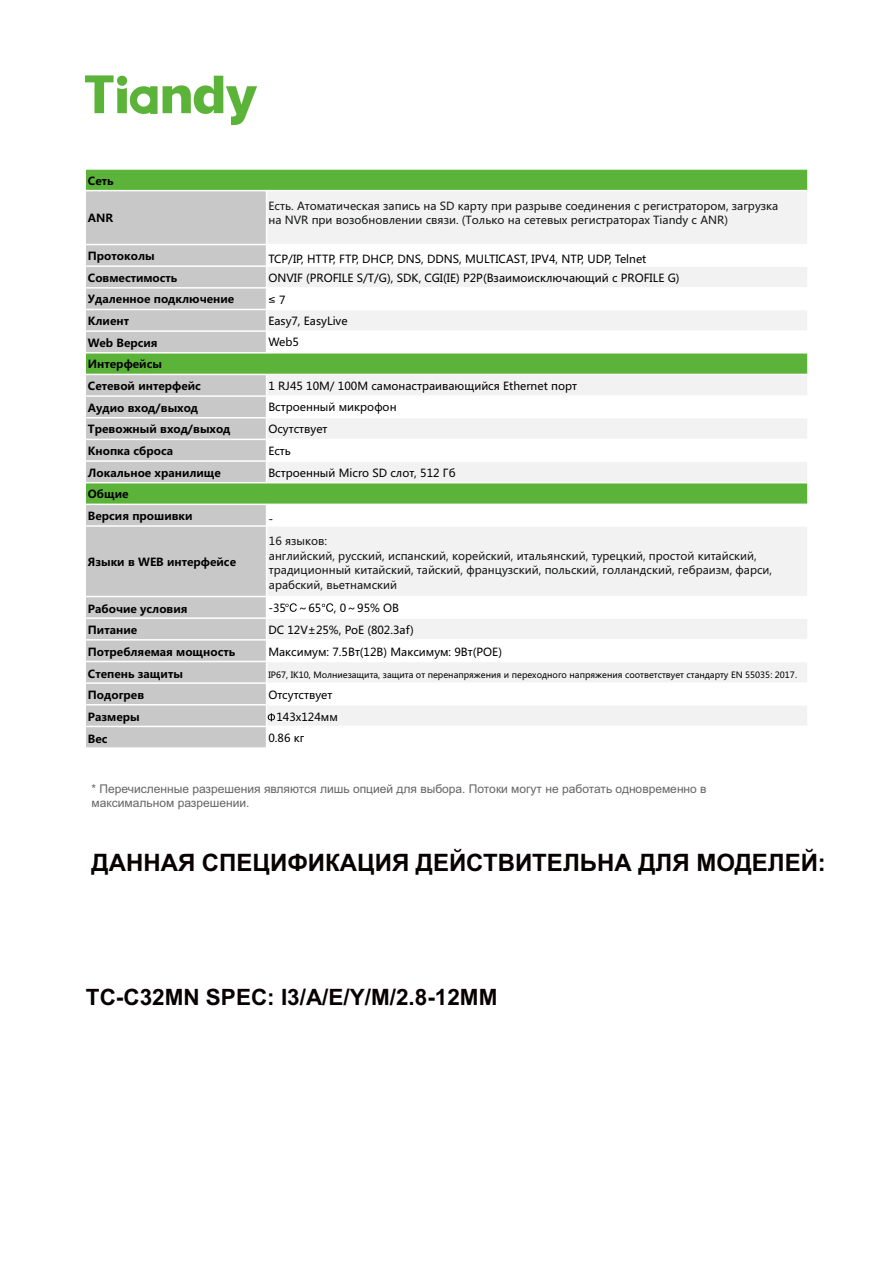
<style>
.page{position:relative;width:893px;height:1262px;background:#fff}
.page>*{position:absolute;margin:0;border:0;box-sizing:border-box;transform-origin:0 0}
.t1{font:700 24px "Arial";color:#070102}
.t2{font:700 22.5px "Arial";color:#070102}
.t3{font:12px/13.4px "Arial";color:#646464}
.t4{font:10.95px "Microsoft Ya Hei";color:#000}
.t5{font:10.95px/14.5px "Microsoft Ya Hei";color:#151616}
.t6{font:700 10.95px/21.6px "Microsoft Ya Hei";color:#000}
.t7{font:8.55px "Microsoft Ya Hei";color:#000}
</style>
<div class="page">
<div style="left:86px;top:169px;width:722px;height:22px;background:#5bb439"></div>
<div style="left:86px;top:191px;width:180px;height:53px;background:#c8c8c8"></div>
<div style="left:266px;top:191px;width:542px;height:53px;background:#f2f2f2"></div>
<div style="left:86px;top:244px;width:180px;height:22px;background:#c8c8c8"></div>
<div style="left:86px;top:266px;width:180px;height:22px;background:#c8c8c8"></div>
<div style="left:266px;top:266px;width:542px;height:22px;background:#f2f2f2"></div>
<div style="left:86px;top:288px;width:180px;height:21px;background:#c8c8c8"></div>
<div style="left:86px;top:309px;width:180px;height:22px;background:#c8c8c8"></div>
<div style="left:266px;top:309px;width:542px;height:22px;background:#f2f2f2"></div>
<div style="left:86px;top:331px;width:180px;height:22px;background:#c8c8c8"></div>
<div style="left:86px;top:353px;width:722px;height:21px;background:#5bb439"></div>
<div style="left:86px;top:374px;width:180px;height:22px;background:#c8c8c8"></div>
<div style="left:266px;top:374px;width:542px;height:22px;background:#f2f2f2"></div>
<div style="left:86px;top:396px;width:180px;height:22px;background:#c8c8c8"></div>
<div style="left:86px;top:418px;width:180px;height:21px;background:#c8c8c8"></div>
<div style="left:266px;top:418px;width:542px;height:21px;background:#f2f2f2"></div>
<div style="left:86px;top:439px;width:180px;height:22px;background:#c8c8c8"></div>
<div style="left:86px;top:461px;width:180px;height:22px;background:#c8c8c8"></div>
<div style="left:266px;top:461px;width:542px;height:22px;background:#f2f2f2"></div>
<div style="left:86px;top:483px;width:722px;height:21px;background:#5bb439"></div>
<div style="left:86px;top:504px;width:180px;height:22px;background:#c8c8c8"></div>
<div style="left:86px;top:526px;width:180px;height:70px;background:#c8c8c8"></div>
<div style="left:266px;top:526px;width:542px;height:70px;background:#f2f2f2"></div>
<div style="left:86px;top:596px;width:180px;height:22px;background:#c8c8c8"></div>
<div style="left:86px;top:618px;width:180px;height:22px;background:#c8c8c8"></div>
<div style="left:266px;top:618px;width:542px;height:22px;background:#f2f2f2"></div>
<div style="left:86px;top:640px;width:180px;height:21px;background:#c8c8c8"></div>
<div style="left:86px;top:661px;width:180px;height:22px;background:#c8c8c8"></div>
<div style="left:266px;top:661px;width:542px;height:22px;background:#f2f2f2"></div>
<div style="left:86px;top:683px;width:180px;height:22px;background:#c8c8c8"></div>
<div style="left:86px;top:705px;width:180px;height:21px;background:#c8c8c8"></div>
<div style="left:266px;top:705px;width:542px;height:21px;background:#f2f2f2"></div>
<div style="left:86px;top:726px;width:180px;height:22px;background:#c8c8c8"></div>
<svg style="left:269px;top:297px;width:6px;height:6px"></svg>
<svg style="left:285px;top:603px;width:12px;height:9px"></svg>
<svg style="left:322px;top:603px;width:11px;height:9px"></svg>
<hr style="left:266px;top:190px;width:1px;height:163px;background:#fff">
<hr style="left:266px;top:374px;width:1px;height:109px;background:#fff">
<hr style="left:266px;top:504px;width:1px;height:244px;background:#fff">
<hr style="left:86px;top:190px;width:722px;height:1px;background:#fff">
<hr style="left:86px;top:244px;width:722px;height:1px;background:#fff">
<hr style="left:86px;top:265px;width:722px;height:2px;background:#fff">
<hr style="left:86px;top:287px;width:722px;height:1px;background:#fff">
<hr style="left:86px;top:309px;width:722px;height:1px;background:#fff">
<hr style="left:86px;top:330px;width:722px;height:2px;background:#fff">
<hr style="left:86px;top:352px;width:722px;height:1px;background:#fff">
<hr style="left:86px;top:374px;width:722px;height:1px;background:#fff">
<hr style="left:86px;top:395px;width:722px;height:2px;background:#fff">
<hr style="left:86px;top:417px;width:722px;height:1px;background:#fff">
<hr style="left:86px;top:438px;width:722px;height:2px;background:#fff">
<hr style="left:86px;top:460px;width:722px;height:2px;background:#fff">
<hr style="left:86px;top:482px;width:722px;height:1px;background:#fff">
<hr style="left:86px;top:503px;width:722px;height:2px;background:#fff">
<hr style="left:86px;top:525px;width:722px;height:2px;background:#fff">
<hr style="left:86px;top:596px;width:722px;height:1px;background:#fff">
<hr style="left:86px;top:617px;width:722px;height:2px;background:#fff">
<hr style="left:86px;top:639px;width:722px;height:1px;background:#fff">
<hr style="left:86px;top:660px;width:722px;height:2px;background:#fff">
<hr style="left:86px;top:682px;width:722px;height:2px;background:#fff">
<hr style="left:86px;top:704px;width:722px;height:1px;background:#fff">
<hr style="left:86px;top:725px;width:722px;height:2px;background:#fff">
<hr style="left:807px;top:168px;width:1px;height:580px;background:#fff">
<hr style="left:86px;top:168px;width:722px;height:2px;background:#fff">
<hr style="left:86px;top:747px;width:722px;height:2px;background:#fff">
<svg style="left:268px;top:713px;width:7px;height:8px"></svg>
<svg style="left:85px;top:75px;width:172px;height:50px"></svg>
<p class="t6" style="left:88px;top:171px;width:27px">Сеть</p>
<p class="t6" style="left:88px;top:208px;width:27px">ANR</p>
<p class="t6" style="left:88px;top:246px;width:68px">Протоколы</p>
<p class="t4" style="left:268px;top:254px;width:379px">TCP/IP, HTTP, FTP, DHCP, DNS, DDNS, MULTICAST, IPV4, NTP, UDP, Telnet</p>
<p class="t6" style="left:88px;top:268px;width:91px">Совместимость</p>
<p class="t4" style="left:268px;top:273px;width:413px">ONVIF (PROFILE S/T/G), SDK, CGI(IE) P2P(Взаимоисключающий с PROFILE G)</p>
<p class="t6" style="left:88px;top:289px;width:148px">Удаленное подключение</p>
<p class="t4" style="left:279px;top:295px;width:8px">7</p>
<p class="t6" style="left:88px;top:311px;width:43px">Клиент</p>
<p class="t4" style="left:268px;top:316px;width:81px">Easy7, EasyLive</p>
<p class="t6" style="left:88px;top:333px;width:71px">Web Версия</p>
<p class="t4" style="left:268px;top:337px;width:32px">Web5</p>
<p class="t6" style="left:88px;top:354px;width:114px">Интерфейсы<br>Сетевой интерфейс</p>
<p class="t5" style="left:268px;top:199px;width:511px">Есть. Атоматическая запись на SD карту при разрыве соединения с регистратором, загрузка</p>
<p class="t5" style="left:268px;top:214px;width:461px">на NVR при возобновлении связи. (Только на сетевых регистраторах Tiandy с ANR)</p>
<p class="t4" style="left:268px;top:381px;width:310px">1 RJ45 10M/ 100M самонастраивающийся Ethernet порт</p>
<p class="t6" style="left:88px;top:398px;width:112px">Аудио вход/выход</p>
<p class="t4" style="left:268px;top:402px;width:130px">Встроенный микрофон</p>
<p class="t6" style="left:88px;top:419px;width:144px">Тревожный вход/выход</p>
<p class="t4" style="left:268px;top:424px;width:61px">Осутствует</p>
<p class="t6" style="left:88px;top:441px;width:87px">Кнопка сброса</p>
<p class="t4" style="left:268px;top:446px;width:24px">Есть</p>
<p class="t6" style="left:88px;top:463px;width:135px">Локальное хранилище</p>
<p class="t4" style="left:268px;top:468px;width:189px">Встроенный Micro SD слот, 512 Гб</p>
<p class="t6" style="left:88px;top:484px;width:106px">Общие<br>Версия прошивки</p>
<p class="t4" style="left:268px;top:514px;width:6px">-</p>
<p class="t6" style="left:88px;top:552px;width:150px">Языки в WEB интерфейсе</p>
<p class="t6" style="left:88px;top:599px;width:101px">Рабочие условия</p>
<p class="t4" style="left:268px;top:602px;width:132px">-35 ～65 , 0～95% ОВ</p>
<p class="t6" style="left:88px;top:620px;width:51px">Питание</p>
<p class="t4" style="left:268px;top:625px;width:147px">DC 12V±25%, PoE (802.3af)</p>
<p class="t6" style="left:88px;top:642px;width:149px">Потребляемая мощность</p>
<p class="t4" style="left:268px;top:647px;width:235px">Максимум: 7.5Вт(12В) Максимум: 9Вт(POE)</p>
<p class="t6" style="left:88px;top:664px;width:96px">Степень защиты</p>
<p class="t7" style="left:268px;top:671px;width:530px">IP67, IK10, Молниезащита, защита от перенапряжения и переходного напряжения соответствует стандарту EN 55035: 2017.</p>
<p class="t6" style="left:88px;top:685px;width:58px">Подогрев</p>
<p class="t4" style="left:268px;top:690px;width:66px">Отсутствует</p>
<p class="t6" style="left:88px;top:707px;width:53px">Размеры</p>
<p class="t4" style="left:276px;top:712px;width:63px">143х124мм</p>
<p class="t6" style="left:88px;top:729px;width:21px">Вес</p>
<p class="t4" style="left:268px;top:733px;width:37px">0.86 кг</p>
<p class="t5" style="left:269px;top:535px;width:60px">16 языков:</p>
<p class="t5" style="left:269px;top:549px;width:505px">английский, русский, испанский, корейский, итальянский, турецкий, простой китайский, традиционный китайский, тайский, французский, польский, голландский, гебраизм, фарси, арабский, вьетнамский</p>
<p class="t3" style="left:92px;top:783px;width:616px">* Перечисленные разрешения являются лишь опцией для выбора. Потоки могут не работать одновременно в максимальном разрешении.</p>
<h1 class="t1" style="left:92px;top:853px;width:735px">ДАННАЯ СПЕЦИФИКАЦИЯ ДЕЙСТВИТЕЛЬНА ДЛЯ МОДЕЛЕЙ:</h1>
<h2 class="t2" style="left:86px;top:988px;width:413px">TC-C32MN SPEC: I3/A/E/Y/M/2.8-12MM</h2>
</div>
